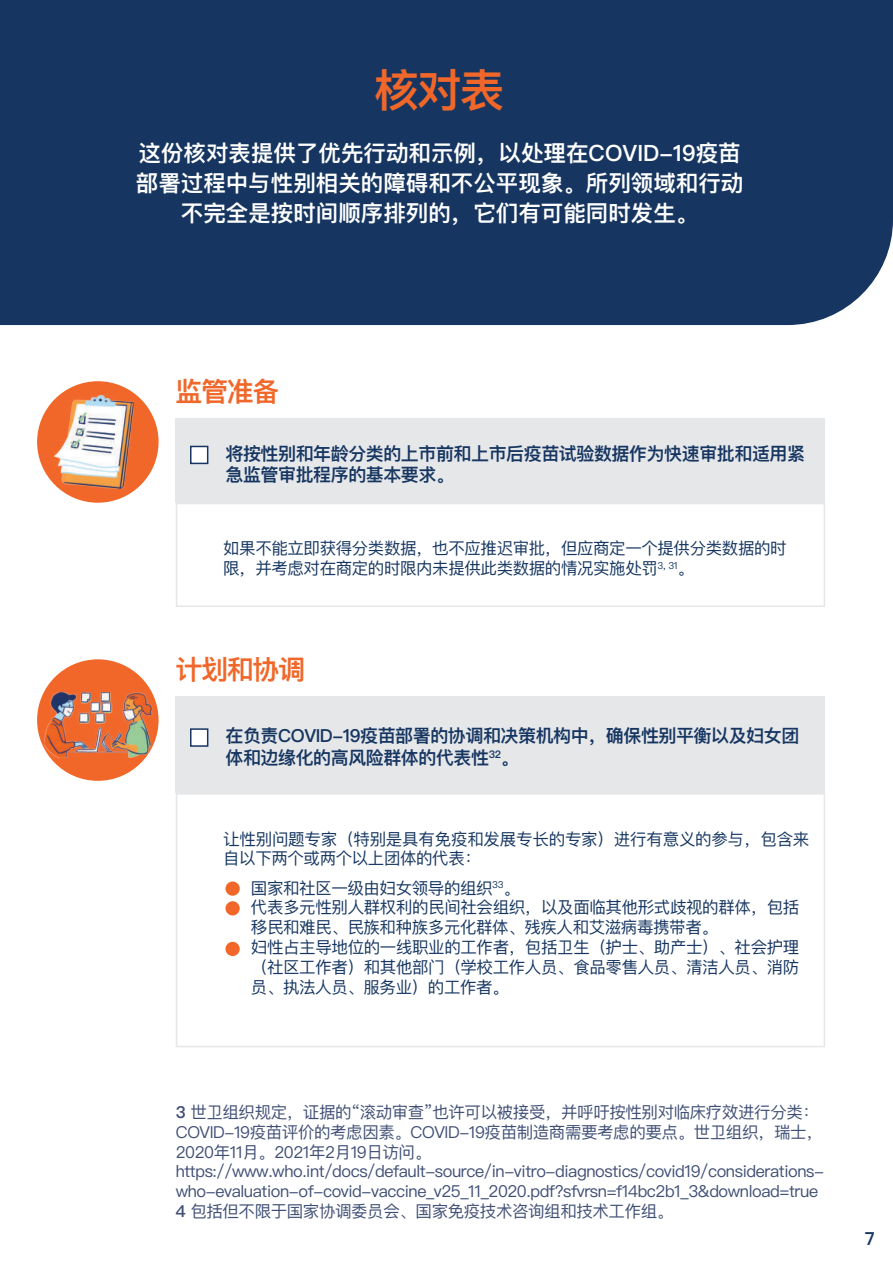
<style>
.page{position:relative;width:893px;height:1263px;background:#fff}
.page>*{position:absolute;margin:0;border:0;box-sizing:border-box;transform-origin:0 0}
.t1{font:600 45px "Ping Fang SC";color:#f16729}
.t2{font:600 27px "Ping Fang SC";letter-spacing:-.05em;color:#f16729}
.t3{font:600 22.5px/30px "Ping Fang SC";color:#fff;text-align:center}
.t4{font:600 18px/21.6px "Ping Fang SC";letter-spacing:-.025em;color:#163661}
.t5{font:16.5px/19.8px "Ping Fang SC";letter-spacing:-.025em;color:#404f75}
.t6{font:16.5px/19.8px "Ping Fang SC";letter-spacing:-.025em;color:#163661}
.s1{font-weight:600}
</style>
<div class="page">
<div style="left:0;top:0;width:893px;height:325px;background:#163661"></div>
<div style="left:37px;top:381px;width:122px;height:122px;background:#f16729;border-radius:50%"></div>
<img style="left:54px;top:396px;width:79px;height:92px">
<div style="left:175px;top:418px;width:650px;height:85px;background:#e6e7e9"></div>
<svg style="left:176px;top:503px;width:649px;height:104px"></svg>
<svg style="left:176px;top:793px;width:649px;height:254px"></svg>
<div style="left:190px;top:446px;width:18px;height:18px;background:#fff;border:2px solid #163661"></div>
<div style="left:175px;top:696px;width:650px;height:97px;background:#e6e7e9"></div>
<div style="left:190px;top:728px;width:18px;height:19px;background:#fff;border:2px solid #163661"></div>
<div style="left:37px;top:659px;width:122px;height:122px;background:#f16729;border-radius:50%"></div>
<img style="left:44px;top:693px;width:112px;height:65px">
<div style="left:225px;top:881px;width:15px;height:15px;background:#f16729;border-radius:50%"></div>
<div style="left:225px;top:901px;width:15px;height:14px;background:#f16729;border-radius:50%"></div>
<div style="left:225px;top:942px;width:15px;height:14px;background:#f16729;border-radius:50%"></div>
<h1 class="t1" style="left:374px;top:62px;width:132px">核对表</h1>
<h3 class="t3" style="left:136px;top:138px;width:609px">这份核对表提供了优先行动和示例，以处理在COVID-19疫苗部署过程中与性别相关的障碍和不公平现象。所列领域和行动不完全是按时间顺序排列的，它们有可能同时发生。</h3>
<h2 class="t2" style="left:176px;top:375px;width:106px">监管准备</h2>
<p class="t4" style="left:225px;top:442px;width:581px">将按性别和年龄分类的上市前和上市后疫苗试验数据作为快速审批和适用紧急监管审批程序的基本要求。</p>
<p class="t6" style="left:223px;top:538px;width:565px">如果不能立即获得分类数据，也不应推迟审批，但应商定一个提供分类数据的时限，并考虑对在商定的时限内未提供此类数据的情况实施处罚<sup>3,</sup> <sup>31</sup>。</p>
<h2 class="t2" style="left:176px;top:653px;width:131px">计划和协调</h2>
<p class="t4" style="left:225px;top:725px;width:575px">在负责COVID-19疫苗部署的协调和决策机构中，确保性别平衡以及妇女团体和边缘化的高风险群体的代表性<sup>32</sup>。</p>
<p class="t6" style="left:223px;top:828px;width:588px">让性别问题专家（特别是具有免疫和发展专长的专家）进行有意义的参与，包含来自以下两个或两个以上团体的代表：</p>
<p class="t6" style="left:251px;top:877px;width:550px">国家和社区一级由妇女领导的组织<sup>33</sup>。<br>代表多元性别人群权利的民间社会组织，以及面临其他形式歧视的群体，包括移民和难民、民族和种族多元化群体、残疾人和艾滋病毒携带者。<br>妇性占主导地位的一线职业的工作者，包括卫生（护士、助产士）、社会护理（社区工作者）和其他部门（学校工作人员、食品零售人员、清洁人员、消防员、执法人员、服务业）的工作者。</p>
<p class="t5" style="left:176px;top:1102px;width:650px"><span class="s1">3</span> 世卫组织规定，证据的“滚动审查”也许可以被接受，并呼吁按性别对临床疗效进行分类：COVID-19疫苗评价的考虑因素。COVID-19疫苗制造商需要考虑的要点。世卫组织，瑞士，2020年11月。2021年2月19日访问。https://www.who.int/docs/default-source/in-vitro-diagnostics/covid19/considerations&shy;who-evaluation-of-covid-vaccine_v25_11_2020.pdf?sfvrsn=f14bc2b1_3&amp;download=true <span class="s1">4</span> 包括但不限于国家协调委员会、国家免疫技术咨询组和技术工作组。</p>
<p class="t4" style="left:865px;top:1228px;width:11px">7</p>
</div>
